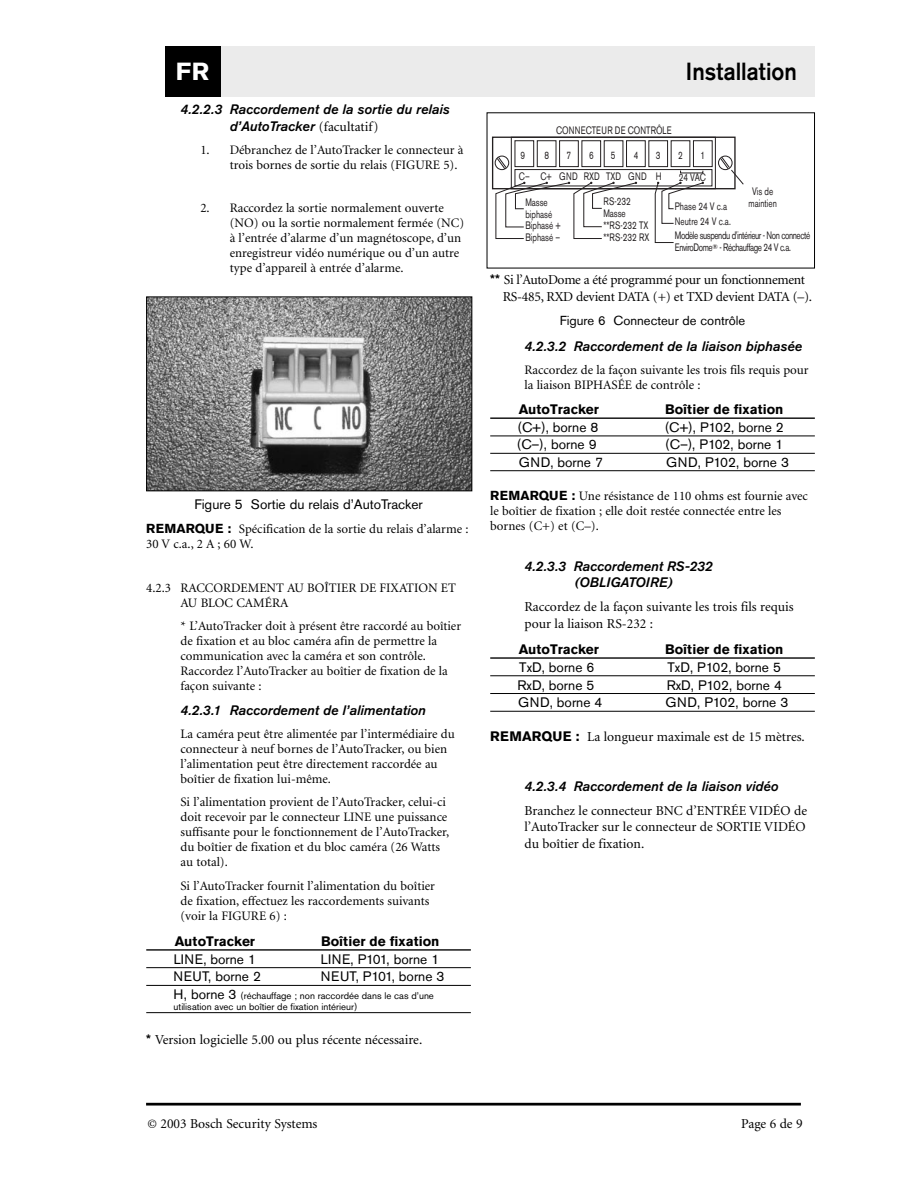
<style>
.page{position:relative;width:918px;height:1188px;background:#fff}
.page>*{position:absolute;margin:0;border:0;box-sizing:border-box;transform-origin:0 0}
.t1{font:500 24.6px "Akzidenz Grotesk BQ";color:#000;scale:.9 1}
.t2{font:700 24.6px "Akzidenz Grotesk BQ";color:#fff}
.t3{font:13.65px/16.4px "Minion";color:#000}
.t4{font:13.65px "Akzidenz Grotesk BQ";color:#000}
.t5{font:italic 500 13.65px/16.4px "Akzidenz Grotesk BQ";color:#000}
.t6{font:13.65px/16.4px "Minion";letter-spacing:-.025em;color:#000}
.t7{font:700 13.65px "Akzidenz Grotesk BQ";color:#000}
.t8{font:12.9px/15px "Minion";color:#000}
.t9{font:12.9px "Akzidenz Grotesk BQ";color:#000}
.t10{font:10.65px/11.7px "Akzidenz Grotesk BQ";color:#231f20;scale:.75 1}
.t11{font:10.65px/14.1px "Akzidenz Grotesk BQ";letter-spacing:-.05em;color:#231f20;scale:.75 1}
.t12{font:10.65px "Akzidenz Grotesk BQ";letter-spacing:.02em;color:#231f20;scale:.75 1}
.t13{font:9.6px/10.9px "Akzidenz Grotesk BQ";color:#000}
.s1{font-family:"Minion";font-weight:400;font-style:normal}
.s2{font-family:"Akzidenz Grotesk BQ";font-weight:700}
.s3{font-size:13.65px}
</style>
<div class="page">
<div style="left:220px;top:46px;width:595px;height:50px;background:#ebebeb"></div>
<div style="left:165px;top:46px;width:55px;height:50px;background:#000"></div>
<hr style="left:146px;top:1103px;width:655px;height:3px;background:#000">
<hr style="left:146px;top:949px;width:325px;height:2px;background:#000">
<hr style="left:146px;top:967px;width:325px;height:1px;background:#000">
<hr style="left:146px;top:985px;width:325px;height:1px;background:#000">
<hr style="left:146px;top:1012px;width:325px;height:1px;background:#000">
<hr style="left:490px;top:417px;width:325px;height:2px;background:#000">
<hr style="left:490px;top:436px;width:325px;height:1px;background:#000">
<hr style="left:490px;top:453px;width:325px;height:1px;background:#000">
<hr style="left:490px;top:470px;width:325px;height:1px;background:#000">
<hr style="left:490px;top:657px;width:325px;height:2px;background:#000">
<hr style="left:490px;top:675px;width:325px;height:1px;background:#000">
<hr style="left:490px;top:693px;width:325px;height:1px;background:#000">
<hr style="left:490px;top:711px;width:325px;height:1px;background:#000">
<img style="left:148px;top:299px;width:322px;height:190px">
<div style="left:146px;top:297px;width:326px;height:194px;border:1px solid #000"></div>
<svg style="left:495px;top:137px;width:249px;height:106px"></svg>
<h1 class="t2" style="left:176px;top:63px;width:35px">FR</h1>
<h1 class="t1" style="left:686px;top:63px;width:125px">Installation</h1>
<p class="t5" style="left:230px;top:103px;width:222px;text-indent:-49px">4.2.2.3 Raccordement de la sortie du relais d’AutoTracker <span class="s1">(facultatif)</span></p>
<p class="t8" style="left:230px;top:143px;width:235px;text-indent:-29px">1. Débranchez de l’AutoTracker le connecteur à trois bornes de sortie du relais (FIGURE 5).</p>
<p class="t8" style="left:230px;top:201px;width:236px;text-indent:-29px">2. Raccordez la sortie normalement ouverte (NO) ou la sortie normalement fermée (NC) à l’entrée d’alarme d’un magnétoscope, d’un enregistreur vidéo numérique ou d’un autre type d’appareil à entrée d’alarme.</p>
<p class="t4" style="left:194px;top:500px;width:230px">Figure 5 Sortie du relais d’AutoTracker</p>
<p class="t8" style="left:146px;top:522px;width:324px"><span class="s2">REMARQUE :</span> Spécification de la sortie du relais d’alarme :<br>30 V c.a., 2 A ; 60 W.</p>
<p class="t8" style="left:181px;top:582px;width:277px;text-indent:-34px">4.2.3 RACCORDEMENT AU BOÎTIER DE FIXATION ET<br>AU BLOC CAMÉRA</p>
<p class="t8" style="left:181px;top:620px;width:282px">* L’AutoTracker doit à présent être raccordé au boîtier de fixation et au bloc caméra afin de permettre la communication avec la caméra et son contrôle.<br>Raccordez l’AutoTracker au boîtier de fixation de la façon suivante :</p>
<p class="t5" style="left:181px;top:704px;width:247px">4.2.3.1 Raccordement de l’alimentation</p>
<p class="t8" style="left:181px;top:728px;width:276px">La caméra peut être alimentée par l’intermédiaire du connecteur à neuf bornes de l’AutoTracker, ou bien l’alimentation peut être directement raccordée au boîtier de fixation lui-même.</p>
<p class="t8" style="left:181px;top:796px;width:270px">Si l’alimentation provient de l’AutoTracker, celui-ci doit recevoir par le connecteur LINE une puissance suffisante pour le fonctionnement de l’AutoTracker, du boîtier de fixation et du bloc caméra (26 Watts au total).</p>
<p class="t8" style="left:181px;top:879px;width:256px">Si l’AutoTracker fournit l’alimentation du boîtier de fixation, effectuez les raccordements suivants (voir la FIGURE 6) :</p>
<p class="t7" style="left:175px;top:936px;width:82px">AutoTracker</p>
<p class="t7" style="left:321px;top:936px;width:120px">Boîtier de fixation</p>
<p class="t4" style="left:174px;top:954px;width:84px">LINE, borne 1</p>
<p class="t4" style="left:321px;top:954px;width:120px">LINE, P101, borne 1</p>
<p class="t4" style="left:174px;top:972px;width:89px">NEUT, borne 2</p>
<p class="t4" style="left:321px;top:972px;width:125px">NEUT, P101, borne 3</p>
<p class="t13" style="left:174px;top:991px;width:262px"><span class="s3">H, borne 3</span> (réchauffage ; non raccordée dans le cas d’une utilisation avec un boîtier de fixation intérieur)</p>
<p class="t3" style="left:146px;top:1033px;width:278px"><span class="s2">*</span> Version logicielle 5.00 ou plus récente nécessaire.</p>
<p class="t12" style="left:556px;top:127px;width:156px">CONNECTEUR DE CONTRÔLE</p>
<p class="t10" style="left:520px;top:151px;width:8px">9</p>
<p class="t10" style="left:544px;top:151px;width:8px">8</p>
<p class="t10" style="left:566px;top:151px;width:8px">7</p>
<p class="t10" style="left:589px;top:151px;width:8px">6</p>
<p class="t10" style="left:611px;top:151px;width:8px">5</p>
<p class="t10" style="left:634px;top:151px;width:8px">4</p>
<p class="t10" style="left:656px;top:151px;width:8px">3</p>
<p class="t10" style="left:678px;top:151px;width:8px">2</p>
<p class="t10" style="left:700px;top:151px;width:8px">1</p>
<p class="t10" style="left:519px;top:172px;width:16px">C–</p>
<p class="t10" style="left:525px;top:197px;width:49px">Masse biphasé<br>Biphasé +<br>Biphasé –</p>
<p class="t10" style="left:603px;top:197px;width:63px;line-height:12.1px">RS-232<br>Masse **RS-232 TX **RS-232 RX</p>
<p class="t12" style="left:540px;top:173px;width:163px">C+ GND RXD TXD GND H</p>
<p class="t10" style="left:679px;top:173px;width:38px">24 VAC</p>
<p class="t10" style="left:749px;top:187px;width:39px;text-align:center">Vis de maintien</p>
<p class="t10" style="left:675px;top:202px;width:71px">Phase 24 V c.a</p>
<p class="t11" style="left:675px;top:216px;width:182px">Neutre 24 V c.a.<br>Modèle suspendu d’intérieur - Non connecté</p>
<p class="t11" style="left:675px;top:242px;width:156px">EnviroDome<sup>®</sup> - Réchauffage 24 V c.a.</p>
<p class="t6" style="left:503px;top:273px;width:311px;text-indent:-13px"><span class="s2">**</span> Si l’AutoDome a été programmé pour un fonctionnement<br>RS-485, RXD devient DATA (+) et TXD devient DATA (–).</p>
<p class="t9" style="left:560px;top:316px;width:187px">Figure 6 Connecteur de contrôle</p>
<p class="t5" style="left:525px;top:340px;width:279px">4.2.3.2 Raccordement de la liaison biphasée</p>
<p class="t8" style="left:525px;top:364px;width:286px">Raccordez de la façon suivante les trois fils requis pour la liaison BIPHASÉE de contrôle :</p>
<p class="t7" style="left:519px;top:405px;width:82px">AutoTracker</p>
<p class="t7" style="left:665px;top:405px;width:120px">Boîtier de fixation</p>
<p class="t4" style="left:518px;top:423px;width:82px">(C+), borne 8</p>
<p class="t4" style="left:665px;top:423px;width:121px">(C+), P102, borne 2</p>
<p class="t4" style="left:517px;top:440px;width:81px">(C–), borne 9</p>
<p class="t4" style="left:665px;top:440px;width:120px">(C–), P102, borne 1</p>
<p class="t4" style="left:519px;top:457px;width:86px">GND, borne 7</p>
<p class="t4" style="left:666px;top:457px;width:124px">GND, P102, borne 3</p>
<p class="t8" style="left:490px;top:489px;width:319px"><span class="s2">REMARQUE :</span> Une résistance de 110 ohms est fournie avec le boîtier de fixation ; elle doit restée connectée entre les bornes (C+) et (C–).</p>
<p class="t5" style="left:574px;top:559px;width:141px;text-indent:-49px">4.2.3.3 Raccordement RS-232 (OBLIGATOIRE)</p>
<p class="t3" style="left:525px;top:600px;width:271px">Raccordez de la façon suivante les trois fils requis pour la liaison RS-232 :</p>
<p class="t7" style="left:519px;top:644px;width:82px">AutoTracker</p>
<p class="t7" style="left:665px;top:644px;width:120px">Boîtier de fixation</p>
<p class="t4" style="left:519px;top:662px;width:77px">TxD, borne 6</p>
<p class="t4" style="left:668px;top:662px;width:115px">TxD, P102, borne 5</p>
<p class="t4" style="left:518px;top:680px;width:78px">RxD, borne 5</p>
<p class="t4" style="left:667px;top:680px;width:117px">RxD, P102, borne 4</p>
<p class="t4" style="left:518px;top:698px;width:86px">GND, borne 4</p>
<p class="t4" style="left:666px;top:698px;width:124px">GND, P102, borne 3</p>
<p class="t3" style="left:490px;top:730px;width:316px"><span class="s2">REMARQUE :</span> La longueur maximale est de 15 mètres.</p>
<p class="t5" style="left:525px;top:779px;width:256px">4.2.3.4 Raccordement de la liaison vidéo</p>
<p class="t3" style="left:525px;top:804px;width:284px;text-align:justify">Branchez le connecteur BNC d’ENTRÉE VIDÉO de l’AutoTracker sur le connecteur de SORTIE VIDÉO du boîtier de fixation.</p>
<p class="t3" style="left:147px;top:1116px;width:172px">© 2003 Bosch Security Systems</p>
<p class="t3" style="left:741px;top:1116px;width:63px">Page 6 de 9</p>
</div>
